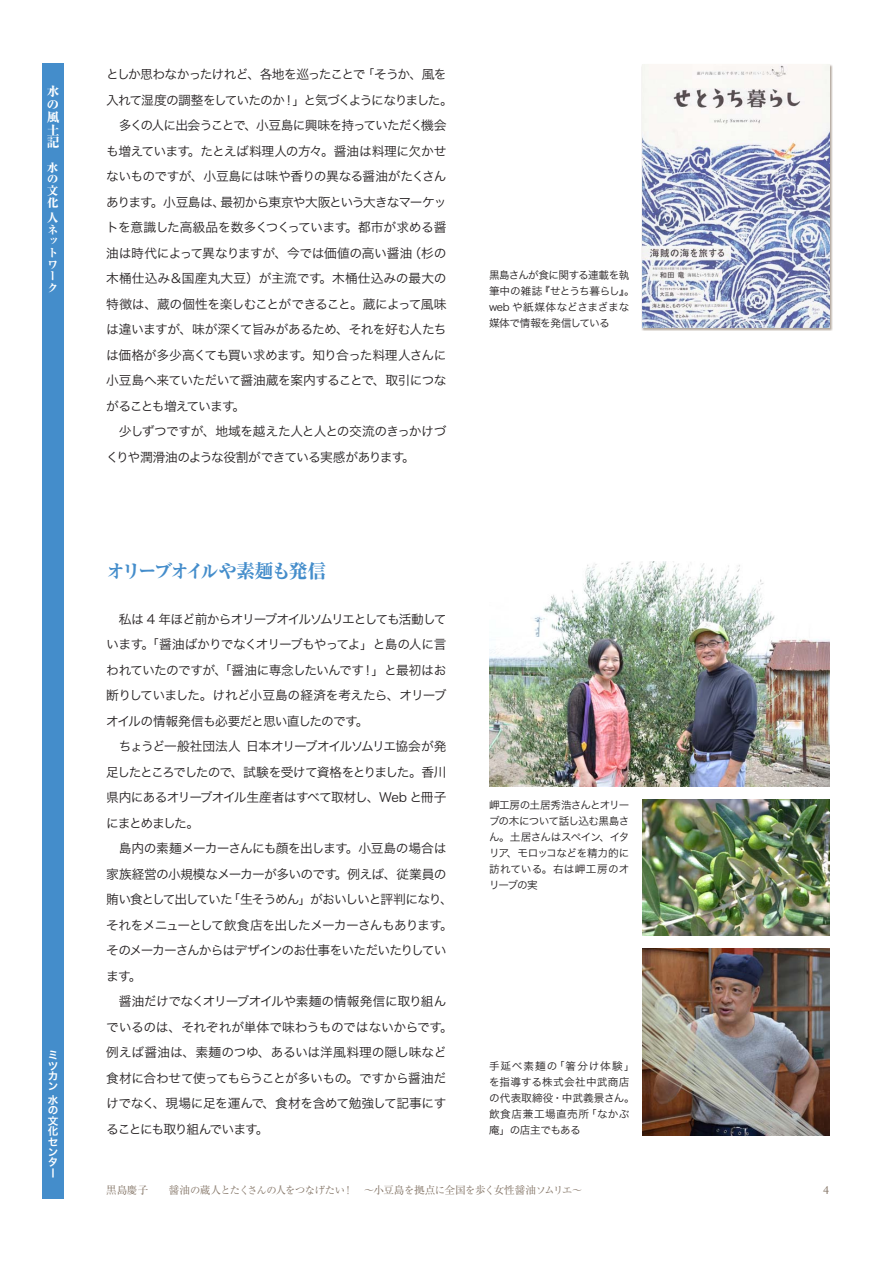
<style>
.page{position:relative;width:893px;height:1263px;background:#fff}
.page>*{position:absolute;margin:0;border:0;box-sizing:border-box;transform-origin:0 0}
.t1{font:800 18.6px "Ryumin Pro";letter-spacing:-.16em;color:#448dcb}
.t2{font:12.75px/25.5px "Hira Kaku Pro W3";letter-spacing:-.055em;color:#231f20}
.t3{font:12.75px/25.5px "Hira Kaku Pro W3";letter-spacing:-.08em;color:#231f20;text-align:right}
.t4{font:12.75px/25.5px "Hira Kaku Pro W3";letter-spacing:-.025em;color:#231f20}
.t5{font:12.75px/25.5px "Hira Kaku Pro W3";letter-spacing:-.1em;color:#231f20}
.t6{font:12.75px "Hira Kaku Pro W3";letter-spacing:-.03em;color:#231f20}
.t7{font:12.75px "Hira Kaku Pro W3";letter-spacing:-.095em;color:#231f20}
.t8{font:12.75px "Hira Kaku Pro W3";letter-spacing:-.075em;color:#231f20}
.t9{font:12.75px "Hira Kaku Pro W3";letter-spacing:-.035em;color:#231f20}
.t10{font:12.75px "Hira Kaku Pro W3";letter-spacing:-.01em;color:#231f20}
.t11{font:12.75px "Hira Kaku Pro W3";color:#231f20}
.t12{font:12.75px "Hira Kaku Pro W3";letter-spacing:-.02em;color:#231f20}
.t13{font:12.75px "Hira Kaku Pro W3";letter-spacing:-.115em;color:#231f20}
.t14{font:800 12.75px/12.8px "Ryumin Pro";color:#fff;text-align:justify}
.t15{font:800 12.3px "Ryumin Pro";color:#fff}
.t16{font:800 11.7px/11.7px "Ryumin Pro";color:#fff}
.t17{font:800 11.4px/11.7px "Ryumin Pro";color:#fff}
.t18{font:11.1px "Sabon LT Std";color:#867769}
.t19{font:10.65px/15.9px "Hira Kaku Pro W3";letter-spacing:-.055em;color:#231f20;text-align:right}
.t20{font:10.65px/15.9px "Hira Kaku Pro W3";letter-spacing:-.03em;color:#231f20}
.t21{font:10.65px "Ryumin Pro";letter-spacing:-.005em;color:#867769}
.t22{font:10.65px/15.9px "Hira Kaku Pro W3";letter-spacing:-.065em;color:#231f20}
.t23{font:10.65px/15.9px "Hira Kaku Pro W3";color:#231f20}
.t24{font:10.65px/15.9px "Hira Kaku Pro W3";letter-spacing:.04em;color:#231f20}
.t25{font:10.65px "Hira Kaku Pro W3";letter-spacing:.005em;color:#231f20}
.t26{font:10.65px "Hira Kaku Pro W3";letter-spacing:.02em;color:#231f20}
.t27{font:10.65px/10.4px "Hira Kaku Pro W6";color:#fff;text-align:justify}
.t28{font:10.35px "Ryumin Pro";letter-spacing:-.05em;color:#867769}
.s1{font-size:19.2px}
.s2{font-size:10.35px}
.s3{font-size:10.65px}
</style>
<div class="page">
<div style="left:43px;top:64px;width:21px;height:1135px;background:#448dcb"></div>
<div style="left:642px;top:64px;width:191px;height:267px;background:#998b7d;opacity:.75"></div>
<img style="left:642px;top:64px;width:187px;height:264px">
<img style="left:642px;top:948px;width:187px;height:187px">
<img style="left:642px;top:799px;width:187px;height:136px">
<img style="left:489px;top:561px;width:340px;height:226px">
<p class="t14" style="left:47px;top:84px;width:14px">水</p>
<p class="t15" style="left:47px;top:95px;width:13px">の</p>
<p class="t14" style="left:47px;top:110px;width:14px">風土記</p>
<p class="t16" style="left:47px;top:161px;width:13px">水</p>
<p class="t17" style="left:47px;top:172px;width:12px">の</p>
<p class="t16" style="left:47px;top:184px;width:13px">文化</p>
<p class="t16" style="left:47px;top:211px;width:13px">人</p>
<p class="t17" style="left:47px;top:223px;width:12px">ネットワーク</p>
<p class="t27" style="left:48px;top:1050px;width:11px">ミツカン</p>
<p class="t27" style="left:48px;top:1094px;width:12px">水の文化センター</p>
<p class="t5" style="left:282px;top:61px;width:172px;text-indent:-176px">としか思わなかったけれど、各地を巡ったことで<br>！」と気づくようになりました。</p>
<p class="t2" style="left:362px;top:61px;width:86px">「そうか、風を</p>
<p class="t2" style="left:106px;top:86px;width:180px">入れて湿度の調整をしていたのか</p>
<p class="t2" style="left:106px;top:112px;width:342px">　多くの人に出会うことで、小豆島に興味を持っていただく機会</p>
<p class="t6" style="left:188px;top:140px;width:260px">。たとえば料理人の方々。醤油は料理に欠かせ</p>
<p class="t2" style="left:106px;top:137px;width:85px">も増えています</p>
<p class="t2" style="left:106px;top:163px;width:342px">ないものですが、小豆島には味や香りの異なる醤油がたくさん</p>
<p class="t3" style="left:220px;top:188px;width:228px">最初から東京や大阪という大きなマーケッ</p>
<p class="t2" style="left:151px;top:188px;width:76px">。小豆島は、</p>
<p class="t2" style="left:106px;top:188px;width:48px">あります</p>
<p class="t12" style="left:345px;top:216px;width:103px">。都市が求める醤</p>
<p class="t2" style="left:106px;top:214px;width:243px">トを意識した高級品を数多くつくっています</p>
<p class="t4" style="left:320px;top:239px;width:128px;text-indent:-213px">油は時代によって異なりますが、今では価値の高い醤油<br>。木桶仕込みの最大の</p>
<p class="t2" style="left:408px;top:239px;width:40px">（杉の</p>
<p class="t11" style="left:106px;top:267px;width:217px">木桶仕込み＆国産丸大豆）が主流です</p>
<p class="t2" style="left:106px;top:290px;width:342px">特徴は、蔵の個性を楽しむことができること。蔵によって風味</p>
<p class="t2" style="left:106px;top:316px;width:342px">は違いますが、味が深くて旨みがあるため、それを好む人たち</p>
<p class="t2" style="left:300px;top:341px;width:148px">。知り合った料理人さんに</p>
<p class="t2" style="left:106px;top:341px;width:197px">は価格が多少高くても買い求めます</p>
<p class="t2" style="left:106px;top:367px;width:342px">小豆島へ来ていただいて醤油蔵を案内することで、取引につな</p>
<p class="t2" style="left:233px;top:392px;width:14px">。</p>
<p class="t3" style="left:106px;top:392px;width:130px">がることも増えています</p>
<p class="t9" style="left:106px;top:420px;width:342px">　少しずつですが、地域を越えた人と人との交流のきっかけづ</p>
<p class="t2" style="left:402px;top:443px;width:14px">。</p>
<p class="t2" style="left:106px;top:443px;width:300px">くりや潤滑油のような役割ができている実感があります</p>
<h1 class="t1" style="left:107px;top:556px;width:221px">オリーブオイルや<span class="s1">素麺</span>も<span class="s1">発信</span></h1>
<p class="t3" style="left:106px;top:605px;width:342px">　私は 4 年ほど前からオリーブオイルソムリエとしても活動して。「醤油ばかりでなくオリーブもやってよ」と島の人に言</p>
<p class="t2" style="left:106px;top:631px;width:39px">います</p>
<p class="t2" style="left:106px;top:656px;width:259px">われていたのですが、「醤油に専念したいんです</p>
<p class="t2" style="left:106px;top:682px;width:342px">断りしていました。けれど小豆島の経済を考えたら、オリーブ</p>
<p class="t2" style="left:356px;top:707px;width:14px">。</p>
<p class="t2" style="left:361px;top:656px;width:87px">！」と最初はお</p>
<p class="t2" style="left:106px;top:707px;width:253px">オイルの情報発信も必要だと思い直したのです</p>
<p class="t2" style="left:106px;top:733px;width:342px">　ちょうど一般社団法人日本オリーブオイルソムリエ協会が発</p>
<p class="t7" style="left:106px;top:760px;width:342px">足したところでしたので、試験を受けて資格をとりました。香川</p>
<p class="t2" style="left:106px;top:784px;width:342px">県内にあるオリーブオイル生産者はすべて取材し、Web と冊子</p>
<p class="t13" style="left:106px;top:811px;width:95px">にまとめました。</p>
<p class="t12" style="left:346px;top:837px;width:102px">。小豆島の場合は</p>
<p class="t2" style="left:335px;top:835px;width:113px;text-indent:-229px">　島内の素麺メーカーさんにも顔を出します<br>。例えば、従業員の</p>
<p class="t2" style="left:228px;top:860px;width:227px;text-indent:-121px">家族経営の小規模なメーカーが多いのです<br>「生そうめん」がおいしいと評判になり、</p>
<p class="t7" style="left:106px;top:888px;width:128px">賄い食として出していた</p>
<p class="t2" style="left:106px;top:911px;width:337px">それをメニューとして飲食店を出したメーカーさんもあります</p>
<p class="t8" style="left:106px;top:939px;width:342px">そのメーカーさんからはデザインのお仕事をいただいたりしてい</p>
<p class="t2" style="left:129px;top:962px;width:14px">。</p>
<p class="t2" style="left:440px;top:911px;width:14px">。</p>
<p class="t2" style="left:106px;top:962px;width:26px">ます</p>
<p class="t2" style="left:106px;top:988px;width:342px">　醤油だけでなくオリーブオイルや素麺の情報発信に取り組ん</p>
<p class="t2" style="left:440px;top:1013px;width:14px">。</p>
<p class="t4" style="left:106px;top:1013px;width:337px">でいるのは、それぞれが単体で味わうものではないからです</p>
<p class="t10" style="left:106px;top:1041px;width:342px">例えば醤油は、素麺のつゆ、あるいは洋風料理の隠し味など</p>
<p class="t2" style="left:106px;top:1064px;width:342px">食材に合わせて使ってもらうことが多いもの。ですから醤油だ</p>
<p class="t6" style="left:153px;top:1092px;width:295px">、現場に足を運んで、食材を含めて勉強して記事にす</p>
<p class="t2" style="left:106px;top:1090px;width:50px">けでなく</p>
<p class="t5" style="left:106px;top:1115px;width:153px">ることにも取り組んでいます</p>
<p class="t2" style="left:256px;top:1115px;width:14px">。</p>
<p class="t22" style="left:539px;top:266px;width:97px;text-indent:-50px">黒島さんが食に関する連載を執『せとうち暮らし。『</p>
<p class="t20" style="left:489px;top:282px;width:142px">筆中の雑誌<br>web や紙媒体などさまざまな媒体で情報を発信している</p>
<p class="t19" style="left:489px;top:796px;width:142px">岬工房の土居秀浩さんとオリーブの木について話し込む黒島さん。土居さんはスペイン、イタ、モロッコなどを精力的に</p>
<p class="t23" style="left:489px;top:844px;width:142px">リア<br>訪れている。右は岬工房のオリーブの実</p>
<p class="t20" style="left:554px;top:1058px;width:82px">「箸分け体験「</p>
<p class="t20" style="left:489px;top:1058px;width:70px">手延べ素麺の</p>
<p class="t26" style="left:489px;top:1073px;width:142px">を指導する株式会社中武商店</p>
<p class="t25" style="left:489px;top:1089px;width:147px">の代表取締役・中武義景さん。</p>
<p class="t20" style="left:586px;top:1105px;width:45px">「なかぶ</p>
<p class="t24" style="left:489px;top:1105px;width:102px">飲食店兼工場直売所庵」の店主でもある</p>
<p class="t21" style="left:106px;top:1181px;width:44px">黒島慶子</p>
<p class="t21" style="left:343px;top:1181px;width:241px">！ ～小豆島<span class="s2">を</span>拠点<span class="s2">に</span>全国<span class="s2">を</span>歩<span class="s2">く</span>女性醤油<span class="s2">ソムリエ</span>~</p>
<p class="t28" style="left:169px;top:1181px;width:178px"><span class="s3">醤油</span>の<span class="s3">蔵人</span>とたくさんの<span class="s3">人</span>をつなげたい</p>
<p class="t18" style="left:823px;top:1183px;width:8px">4</p>
</div>
